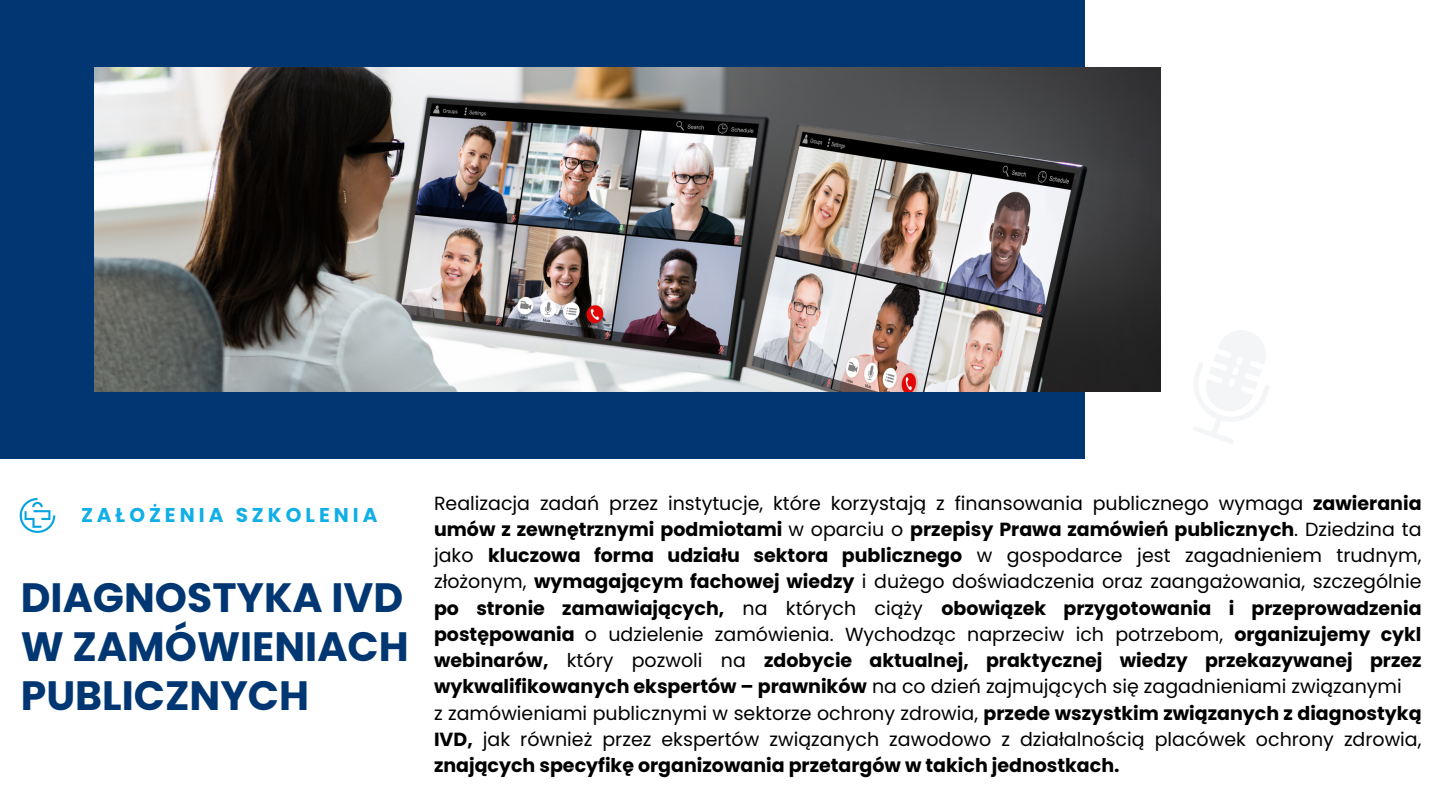
<style>
.page{position:relative;width:1440px;height:810px;background:#fff}
.page>*{position:absolute;margin:0;border:0;box-sizing:border-box;transform-origin:0 0}
.t1{font:700 41px/49px "Poppins";color:#003772}
.t2{font:700 20px "Poppins";letter-spacing:.2em;color:#11afe6}
.t3{font:19px/26.2px "Poppins";color:#000;text-align:justify}
.s1{font-weight:700}
</style>
<div class="page">
<div style="left:0;top:0;width:1084px;height:458px;background:#003772"></div>
<img style="left:95px;top:67px;width:1066px;height:324px">
<svg style="left:1193px;top:330px;width:76px;height:114px"></svg>
<img style="left:19px;top:497px;width:37px;height:36px">
<p class="t2" style="left:81px;top:501px;width:298px">ZAŁOŻENIA SZKOLENIA</p>
<p class="t1" style="left:21px;top:573px;width:384px">DIAGNOSTYKA IVD</p>
<p class="t1" style="left:21px;top:622px;width:389px">W ZAMÓWIENIACH<br>PUBLICZNYCH</p>
<p class="t3" style="left:434px;top:490px;width:989px">Realizacja zadań przez instytucje, które korzystają z finansowania publicznego wymaga <span class="s1">zawierania umów z zewnętrznymi podmiotami</span> w oparciu o <span class="s1">przepisy Prawa zamówień publicznych</span>. Dziedzina ta jako <span class="s1">kluczowa forma udziału sektora publicznego</span> w gospodarce jest zagadnieniem trudnym, złożonym, <span class="s1">wymagającym fachowej wiedzy</span> i dużego doświadczenia oraz zaangażowania, szczególnie <span class="s1">po stronie zamawiających,</span> na których ciąży <span class="s1">obowiązek przygotowania i przeprowadzenia postępowania</span> o udzielenie zamówienia. Wychodząc naprzeciw ich potrzebom, <span class="s1">organizujemy cykl webinarów,</span> który pozwoli na <span class="s1">zdobycie aktualnej, praktycznej wiedzy przekazywanej przez wykwalifikowanych ekspertów – prawników</span> na co dzień zajmujących się zagadnieniami związanymi</p>
<p class="t3" style="left:434px;top:700px;width:989px">z zamówieniami publicznymi w sektorze ochrony zdrowia, <span class="s1">przede wszystkim związanych z diagnostyką IVD,</span> jak również przez ekspertów związanych zawodowo z działalnością placówek ochrony zdrowia, <span class="s1">znających specyfikę organizowania przetargów w takich jednostkach.</span></p>
</div>
